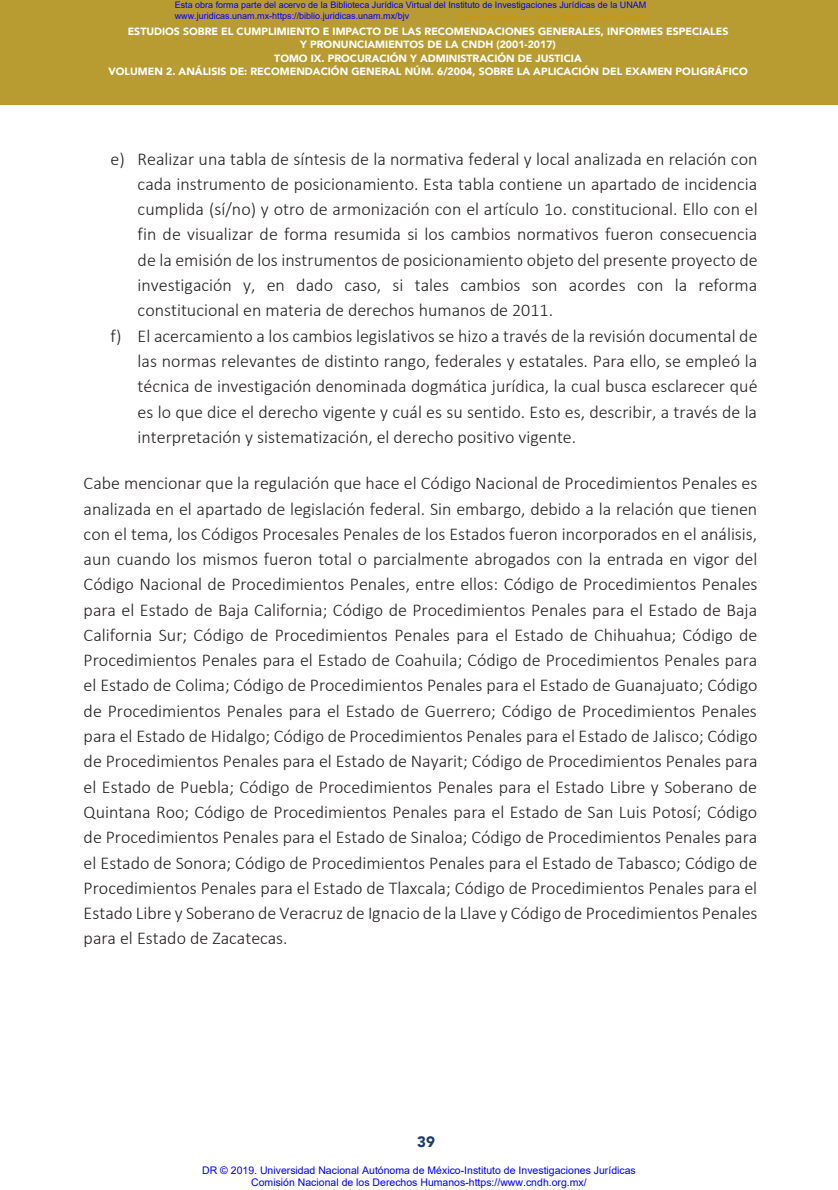
<style>
.page{position:relative;width:838px;height:1190px;background:#fff}
.page>*{position:absolute;margin:0;border:0;box-sizing:border-box;transform-origin:0 0}
.t1{font:300 18px/25.3px "Calibri";color:#231f20;text-align:justify}
.t2{font:900 15px "Avenir";color:#163c68}
.t3{font:900 10.5px/13.5px "Avenir";color:#fff;text-align:center}
.t4{font:10.5px/12.6px "Arial";color:#00f;text-align:center}
.t5{font:9px/10.8px "Arial";color:#00f}
.t6{font:9px "Arial";color:#cf9605}
</style>
<div class="page">
<div style="left:0;top:0;width:838px;height:105px;background:#b99c31"></div>
<p class="t5" style="left:175px;top:0;width:473px">Esta obra forma parte del acervo de la Biblioteca Jurídica Virtual del Instituto de Investigaciones Jurídicas de la UNAM www.juridicas.unam.mx-https://biblio.juridicas.unam.mx/bjv</p>
<p class="t6" style="left:460px;top:10px;width:189px">Libro completo en: https://tinyurl.com/4vc5wxra</p>
<p class="t3" style="left:108px;top:24px;width:641px">ESTUDIOS SOBRE EL CUMPLIMIENTO E IMPACTO DE LAS RECOMENDACIONES GENERALES, INFORMES ESPECIALES<br>Y PRONUNCIAMIENTOS DE LA CNDH (2001-2017)<br>TOMO IX. PROCURACIÓN Y ADMINISTRACIÓN DE JUSTICIA<br>VOLUMEN 2. ANÁLISIS DE: RECOMENDACIÓN GENERAL NÚM. 6/2004, SOBRE LA APLICACIÓN DEL EXAMEN POLIGRÁFICO</p>
<p class="t1" style="left:111px;top:146px;width:648px">e) Realizar una tabla de síntesis de la normativa federal y local analizada en relación con</p>
<p class="t1" style="left:138px;top:171px;width:621px">cada instrumento de posicionamiento. Esta tabla contiene un apartado de incidencia</p>
<p class="t1" style="left:138px;top:196px;width:622px">cumplida (si/́no) y otro de armonización con el artículo 1o. constitucional. Ello con el</p>
<p class="t1" style="left:138px;top:221px;width:621px">fin de visualizar de forma resumida si los cambios normativos fueron consecuencia</p>
<p class="t1" style="left:138px;top:247px;width:621px">de la emisión de los instrumentos de posicionamiento objeto del presente proyecto de</p>
<p class="t1" style="left:138px;top:272px;width:621px">investigación y, en dado caso, si tales cambios son acordes con la reforma</p>
<p class="t1" style="left:138px;top:297px;width:417px">constitucional en materia de derechos humanos de 2011.</p>
<p class="t1" style="left:111px;top:323px;width:648px">f) El acercamiento a los cambios legislativos se hizo a través de la revisión documental de</p>
<p class="t1" style="left:138px;top:348px;width:621px">las normas relevantes de distinto rango, federales y estatales. Para ello, se empleó la</p>
<p class="t1" style="left:138px;top:373px;width:627px">técnica de investigación denominada dogmática jurídica, la cual busca esclarecer qué</p>
<p class="t1" style="left:138px;top:398px;width:621px">es lo que dice el derecho vigente y cuál es su sentido. Esto es, describir, a través de la</p>
<p class="t1" style="left:138px;top:424px;width:440px">interpretación y sistematización, el derecho positivo vigente.</p>
<p class="t1" style="left:84px;top:470px;width:676px">Cabe mencionar que la regulación que hace el Código Nacional de Procedimientos Penales es analizada en el apartado de legislación federal. Sin embargo, debido a la relación que tienen con el tema, los Códigos Procesales Penales de los Estados fueron incorporados en el análisis, aun cuando los mismos fueron total o parcialmente abrogados con la entrada en vigor del Código Nacional de Procedimientos Penales, entre ellos: Código de Procedimientos Penales para el Estado de Baja California; Código de Procedimientos Penales para el Estado de Baja California Sur; Código de Procedimientos Penales para el Estado de Chihuahua; Código de Procedimientos Penales para el Estado de Coahuila; Código de Procedimientos Penales para el Estado de Colima; Código de Procedimientos Penales para el Estado de Guanajuato; Código de Procedimientos Penales para el Estado de Guerrero; Código de Procedimientos Penales para el Estado de Hidalgo; Código de Procedimientos Penales para el Estado de Jalisco; Código de Procedimientos Penales para el Estado de Nayarit; Código de Procedimientos Penales para el Estado de Puebla; Código de Procedimientos Penales para el Estado Libre y Soberano de Quintana Roo; Código de Procedimientos Penales para el Estado de San Luis Potosí; Código de Procedimientos Penales para el Estado de Sinaloa; Código de Procedimientos Penales para el Estado de Sonora; Código de Procedimientos Penales para el Estado de Tabasco; Código de Procedimientos Penales para el Estado de Tlaxcala; Código de Procedimientos Penales para el Estado Libre y Soberano de Veracruz de Ignacio de la Llave y Código de Procedimientos Penales para el Estado de Zacatecas.</p>
<p class="t2" style="left:417px;top:1128px;width:19px">39</p>
<p class="t4" style="left:202px;top:1163px;width:435px">DR © 2019. Universidad Nacional Autónoma de México-Instituto de Investigaciones Jurídicas<br>Comisión Nacional de los Derechos Humanos-https://www.cndh.org.mx/</p>
</div>
